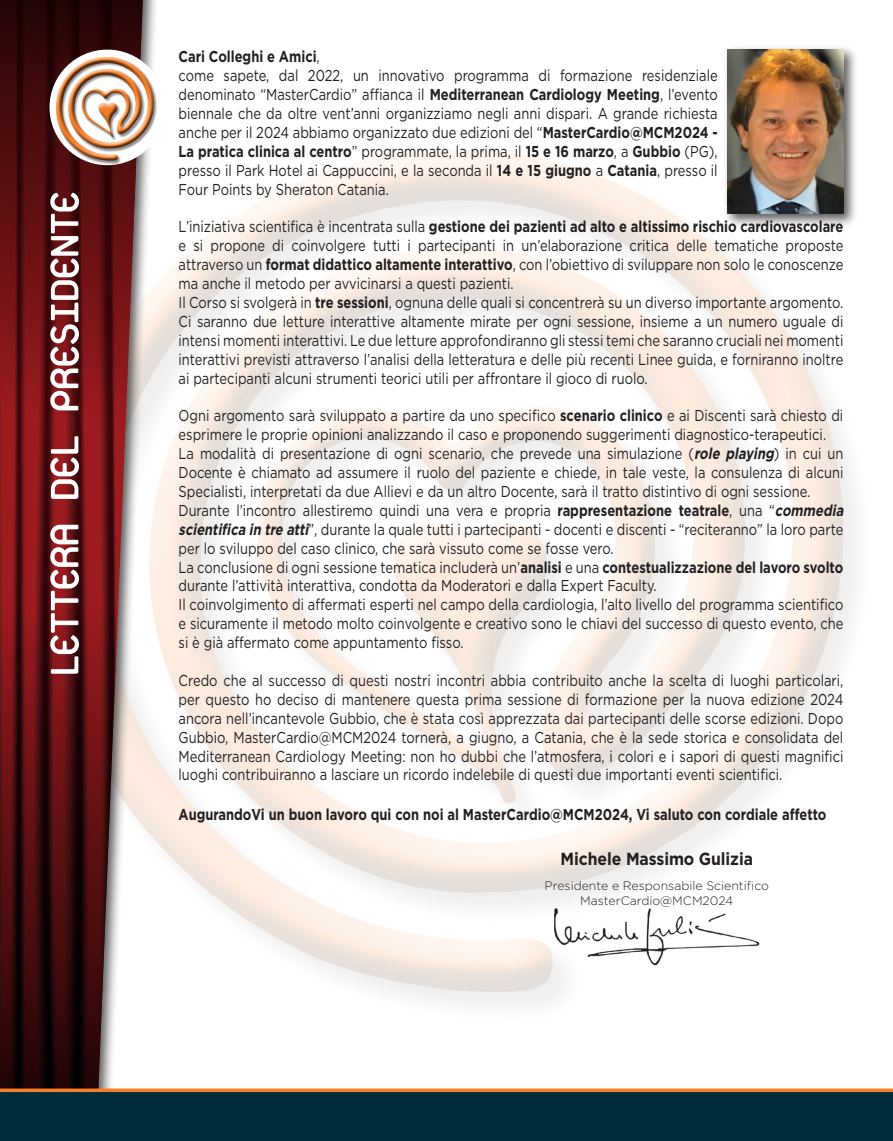
<style>
.page{position:relative;width:893px;height:1141px;background:#fff}
.page>*{position:absolute;margin:0;border:0;box-sizing:border-box;transform-origin:0 0}
.t1{font:59.5px "Platelet OT";letter-spacing:-.09em;color:#fff}
.t2{font:700 17.5px "Gotham";letter-spacing:-.005em;color:#231f20;scale:.9 1}
.Default{font:15.75px/18.9px "Gotham";color:#231f20;text-align:justify;scale:.82 1}
.Pa0{font:700 15.75px "Gotham";color:#231f20;scale:.82 1}
.Pa1{font:700 15.75px "Gotham";color:#231f20;scale:.82 1}
.t3{font:300 12.25px "Gotham";color:#231f20}
.s1{font-weight:400}
.s2{font-weight:700}
.s3{font-weight:700;font-style:italic}
</style>
<div class="page">
<div style="left:49px;top:146px;width:768px;height:820px;background:#fff;opacity:.75"></div>
<div style="left:65px;top:175px;width:779px;height:818px;background:#231f20;opacity:.75"></div>
<div style="left:0;top:0;width:160px;height:1131px;background:#231f20;opacity:.75"></div>
<svg style="left:0;top:421px;width:143px;height:178px;background:#873033"></svg>
<svg style="left:0;top:0;width:143px;height:421px;background:#5b171a"></svg>
<svg style="left:0;top:599px;width:143px;height:489px;background:#6a3f40"></svg>
<div style="left:0;top:1091px;width:893px;height:50px;background:#002c3a"></div>
<svg style="left:0;top:1088px;width:893px;height:4px;background:#f18c42"></svg>
<div style="left:723px;top:45px;width:135px;height:183px;background:#231f20;opacity:.75"></div>
<img style="left:728px;top:50px;width:115px;height:163px">
<img style="left:544px;top:903px;width:224px;height:67px">
<div style="left:50px;top:50px;width:115px;height:115px;background:#fff;border-radius:50%"></div>
<div style="left:56px;top:57px;width:101px;height:108px;background:#231f20;opacity:.5"></div>
<div style="left:55px;top:55px;width:96px;height:102px;background:#fff;opacity:.75"></div>
<div style="left:58px;top:60px;width:97px;height:101px;background:#231f20;opacity:.75"></div>
<p class="t1" style="left:37px;top:680px;width:493px;rotate:-90deg">LETTERA DEL PRESIDENTE</p>
<p class="Pa1" style="left:179px;top:46px;width:174px">Cari Colleghi e Amici<span class="s1">,</span></p>
<p class="Default" style="left:179px;top:66px;width:659px">come sapete, dal 2022, un innovativo programma di formazione residenziale denominato “MasterCardio” affianca il <span class="s2">Mediterranean Cardiology Meeting</span>, l’evento biennale che da oltre vent’anni organizziamo negli anni dispari. A grande richiesta anche per il 2024 abbiamo organizzato due edizioni del “<span class="s2">MasterCardio@MCM2024 - La pratica clinica al centro</span>” programmate, la prima, il <span class="s2">15 e 16 marzo</span>, a <span class="s2">Gubbio</span> (PG), presso il Park Hotel ai Cappuccini, e la seconda il <span class="s2">14 e 15 giugno</span> a <span class="s2">Catania</span>, presso il Four Points by Sheraton Catania.</p>
<p class="Default" style="left:179px;top:217px;width:812px">L’iniziativa scientifica è incentrata sulla <span class="s2">gestione dei pazienti ad alto e altissimo rischio cardiovascolare </span>e si propone di coinvolgere tutti i partecipanti in un’elaborazione critica delle tematiche proposte attraverso un <span class="s2">format didattico altamente interattivo</span>, con l’obiettivo di sviluppare non solo le conoscenze ma anche il metodo per avvicinarsi a questi pazienti.</p>
<p class="Default" style="left:179px;top:293px;width:812px">Il Corso si svolgerà in <span class="s2">tre sessioni</span>, ognuna delle quali si concentrerà su un diverso importante argomento.</p>
<p class="Default" style="left:179px;top:311px;width:812px">Ci saranno due letture interattive altamente mirate per ogni sessione, insieme a un numero uguale di intensi momenti interattivi. Le due letture approfondiranno gli stessi temi che saranno cruciali nei momenti interattivi previsti attraverso l’analisi della letteratura e delle più recenti Linee guida, e forniranno inoltre ai partecipanti alcuni strumenti teorici utili per affrontare il gioco di ruolo.</p>
<p class="Default" style="left:179px;top:406px;width:812px">Ogni argomento sarà sviluppato a partire da uno specifico <span class="s2">scenario clinico</span> e ai Discenti sarà chiesto di esprimere le proprie opinioni analizzando il caso e proponendo suggerimenti diagnostico-terapeutici.</p>
<p class="Default" style="left:179px;top:444px;width:812px">La modalità di presentazione di ogni scenario, che prevede una simulazione (<span class="s3">role playing</span>) in cui un Docente è chiamato ad assumere il ruolo del paziente e chiede, in tale veste, la consulenza di alcuni Specialisti, interpretati da due Allievi e da un altro Docente, sarà il tratto distintivo di ogni sessione.</p>
<p class="Default" style="left:179px;top:500px;width:817px;text-align:left">Durante l’incontro allestiremo quindi una vera e propria <span class="s2">rappresentazione teatrale</span>, una “<span class="s3">commedia scientifica in tre atti</span>”, durante la quale tutti i partecipanti - docenti e discenti - “reciteranno” la loro parte per lo sviluppo del caso clinico, che sarà vissuto come se fosse vero.</p>
<p class="Default" style="left:179px;top:557px;width:812px">La conclusione di ogni sessione tematica includerà un’<span class="s2">analisi</span> e una <span class="s2">contestualizzazione del lavoro svolto </span>durante l’attività interattiva, condotta da Moderatori e dalla Expert Faculty.</p>
<p class="Default" style="left:179px;top:595px;width:812px">Il coinvolgimento di affermati esperti nel campo della cardiologia, l’alto livello del programma scientifico e sicuramente il metodo molto coinvolgente e creativo sono le chiavi del successo di questo evento, che si è già affermato come appuntamento fisso.</p>
<p class="Default" style="left:179px;top:671px;width:812px">Credo che al successo di questi nostri incontri abbia contribuito anche la scelta di luoghi particolari, per questo ho deciso di mantenere questa prima sessione di formazione per la nuova edizione 2024 ancora nell’incantevole Gubbio, che è stata così apprezzata dai partecipanti delle scorse edizioni. Dopo Gubbio, MasterCardio@MCM2024 tornerà, a giugno, a Catania, che è la sede storica e consolidata del Mediterranean Cardiology Meeting: non ho dubbi che l’atmosfera, i colori e i sapori di questi magnifici luoghi contribuiranno a lasciare un ricordo indelebile di questi due importanti eventi scientifici.</p>
<p class="Pa0" style="left:179px;top:804px;width:792px">AugurandoVi un buon lavoro qui con noi al MasterCardio@MCM2024, Vi saluto con cordiale affetto</p>
<p class="t2" style="left:561px;top:847px;width:215px">Michele Massimo Gulizia</p>
<p class="t3" style="left:545px;top:878px;width:226px">Presidente e Responsabile Scientifico</p>
<p class="t3" style="left:580px;top:892px;width:155px">MasterCardio@MCM2024</p>
</div>
